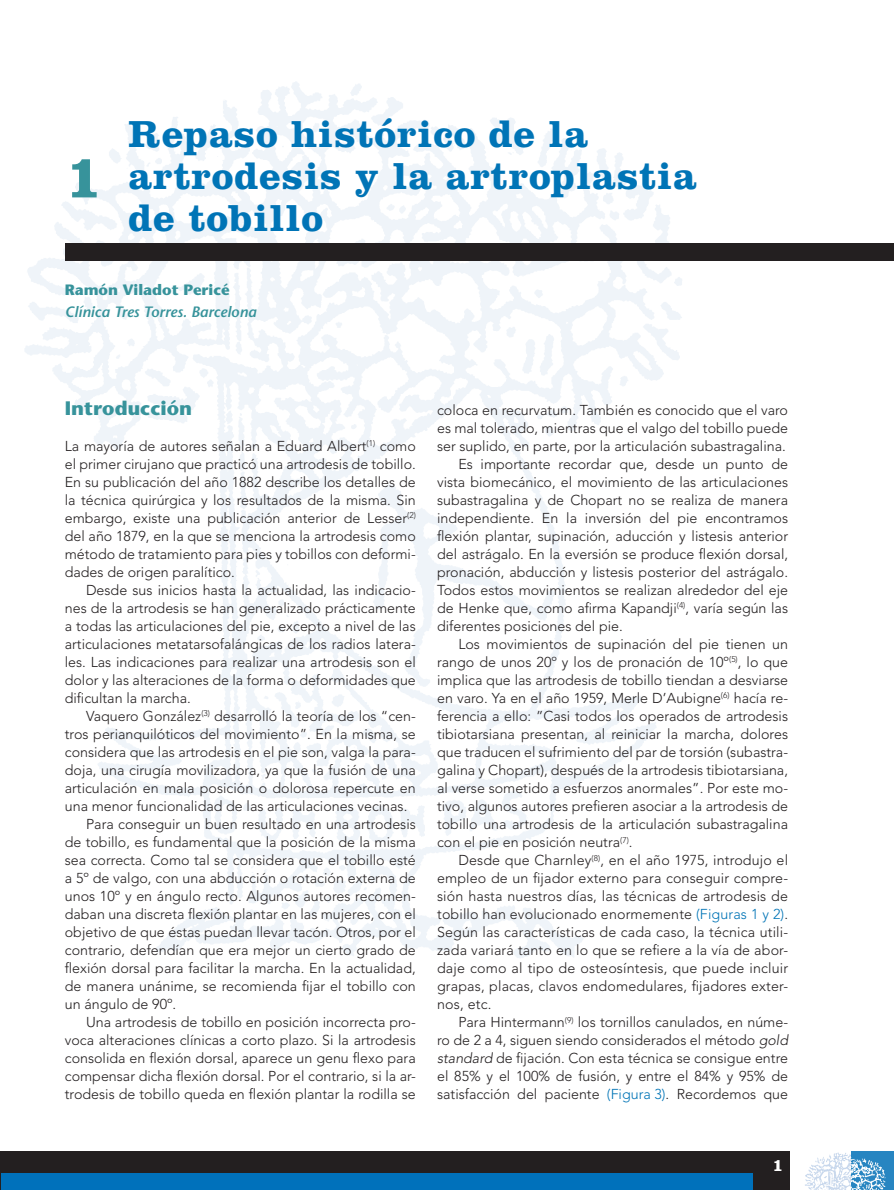
<style>
.page{position:relative;width:894px;height:1190px;background:#fff}
.page>*{position:absolute;margin:0;border:0;box-sizing:border-box;transform-origin:0 0}
.t1{font:700 63px "Clarendon LT Std";color:#37939b}
.t2{font:700 39px/42px "Clarendon LT Std";letter-spacing:.02em;color:#0074b6}
.t3{font:700 19.5px "Stone Sans Std";color:#37939b}
.t4{font:700 18px "Clarendon LT Std";color:#fff}
.t5{font:italic 600 15px/22.5px "Stone Sans Std";color:#37939b}
.t6{font:300 14.25px "Avenir LT Std";color:#231f20}
.s1{font-weight:700;font-style:normal}
.s2{color:#0074b6}
.s3{font-style:italic}
</style>
<div class="page">
<img style="left:25px;top:82px;width:717px;height:876px">
<div style="left:1px;top:1151px;width:892px;height:39px;background:#231f20"></div>
<hr style="left:0;top:1151px;width:1px;height:39px;background:#231f20">
<div style="left:1px;top:1173px;width:751px;height:17px;background:#0071bb"></div>
<div style="left:850px;top:1151px;width:43px;height:39px;background:#2785c1"></div>
<img style="left:850px;top:1153px;width:36px;height:37px">
<div style="left:789px;top:1151px;width:61px;height:39px;background:#fff"></div>
<img style="left:805px;top:1152px;width:45px;height:38px">
<div style="left:65px;top:243px;width:828px;height:17px;background:#231f20"></div>
<p class="t1" style="left:65px;top:138px;width:40px">1</p>
<p class="t2" style="left:129px;top:113px;width:570px">Repaso histórico de la artrodesis y la artroplastia de tobillo</p>
<p class="t5" style="left:65px;top:278px;width:193px"><span class="s1">Ramón Viladot Pericé<br></span>Clínica Tres Torres. Barcelona</p>
<p class="t3" style="left:65px;top:397px;width:129px">Introducción</p>
<p class="t6" style="left:65px;top:438px;width:352px">La mayoría de autores señalan a Eduard Albert<sup>(1)</sup> como</p>
<p class="t6" style="left:65px;top:456px;width:352px">el primer cirujano que practicó una artrodesis de tobillo.</p>
<p class="t6" style="left:65px;top:474px;width:352px">En su publicación del año 1882 describe los detalles de</p>
<p class="t6" style="left:65px;top:492px;width:352px">la técnica quirúrgica y los resultados de la misma. Sin</p>
<p class="t6" style="left:65px;top:510px;width:352px">embargo, existe una publicación anterior de Lesser<sup>(2)</sup></p>
<p class="t6" style="left:65px;top:528px;width:352px">del año 1879, en la que se menciona la artrodesis como</p>
<p class="t6" style="left:65px;top:546px;width:352px">método de tratamiento para pies y tobillos con deformi-</p>
<p class="t6" style="left:65px;top:564px;width:172px">dades de origen paralítico.</p>
<p class="t6" style="left:86px;top:582px;width:331px">Desde sus inicios hasta la actualidad, las indicacio-</p>
<p class="t6" style="left:65px;top:600px;width:352px">nes de la artrodesis se han generalizado prácticamente</p>
<p class="t6" style="left:65px;top:618px;width:352px">a todas las articulaciones del pie, excepto a nivel de las</p>
<p class="t6" style="left:65px;top:636px;width:352px">articulaciones metatarsofalángicas de los radios latera-</p>
<p class="t6" style="left:65px;top:654px;width:352px">les. Las indicaciones para realizar una artrodesis son el</p>
<p class="t6" style="left:65px;top:672px;width:352px">dolor y las alteraciones de la forma o deformidades que</p>
<p class="t6" style="left:65px;top:690px;width:127px">dificultan la marcha.</p>
<p class="t6" style="left:86px;top:708px;width:331px">Vaquero González<sup>(3)</sup> desarrolló la teoría de los “cen-</p>
<p class="t6" style="left:65px;top:726px;width:352px">tros perianquilóticos del movimiento”. En la misma, se</p>
<p class="t6" style="left:65px;top:744px;width:352px">considera que las artrodesis en el pie son, valga la para-</p>
<p class="t6" style="left:65px;top:762px;width:352px">doja, una cirugía movilizadora, ya que la fusión de una</p>
<p class="t6" style="left:65px;top:780px;width:352px">articulación en mala posición o dolorosa repercute en</p>
<p class="t6" style="left:65px;top:798px;width:344px">una menor funcionalidad de las articulaciones vecinas.</p>
<p class="t6" style="left:86px;top:816px;width:331px">Para conseguir un buen resultado en una artrodesis</p>
<p class="t6" style="left:65px;top:834px;width:352px">de tobillo, es fundamental que la posición de la misma</p>
<p class="t6" style="left:65px;top:852px;width:352px">sea correcta. Como tal se considera que el tobillo esté</p>
<p class="t6" style="left:65px;top:870px;width:352px">a 5º de valgo, con una abducción o rotación externa de</p>
<p class="t6" style="left:65px;top:888px;width:352px">unos 10º y en ángulo recto. Algunos autores recomen-</p>
<p class="t6" style="left:65px;top:906px;width:352px">daban una discreta flexión plantar en las mujeres, con el</p>
<p class="t6" style="left:65px;top:924px;width:352px">objetivo de que éstas puedan llevar tacón. Otros, por el</p>
<p class="t6" style="left:65px;top:942px;width:352px">contrario, defendían que era mejor un cierto grado de</p>
<p class="t6" style="left:65px;top:960px;width:352px">flexión dorsal para facilitar la marcha. En la actualidad,</p>
<p class="t6" style="left:65px;top:978px;width:352px">de manera unánime, se recomienda fijar el tobillo con</p>
<p class="t6" style="left:65px;top:996px;width:113px">un ángulo de 90º.</p>
<p class="t6" style="left:86px;top:1014px;width:331px">Una artrodesis de tobillo en posición incorrecta pro-</p>
<p class="t6" style="left:65px;top:1032px;width:352px">voca alteraciones clínicas a corto plazo. Si la artrodesis</p>
<p class="t6" style="left:65px;top:1050px;width:352px">consolida en flexión dorsal, aparece un genu flexo para</p>
<p class="t6" style="left:65px;top:1068px;width:352px">compensar dicha flexión dorsal. Por el contrario, si la ar-</p>
<p class="t6" style="left:65px;top:1086px;width:352px">trodesis de tobillo queda en flexión plantar la rodilla se</p>
<p class="t6" style="left:437px;top:402px;width:352px">coloca en recurvatum. También es conocido que el varo</p>
<p class="t6" style="left:437px;top:420px;width:352px">es mal tolerado, mientras que el valgo del tobillo puede</p>
<p class="t6" style="left:437px;top:438px;width:350px">ser suplido, en parte, por la articulación subastragalina.</p>
<p class="t6" style="left:458px;top:456px;width:331px">Es importante recordar que, desde un punto de</p>
<p class="t6" style="left:437px;top:474px;width:352px">vista biomecánico, el movimiento de las articulaciones</p>
<p class="t6" style="left:437px;top:492px;width:352px">subastragalina y de Chopart no se realiza de manera</p>
<p class="t6" style="left:437px;top:510px;width:352px">independiente. En la inversión del pie encontramos</p>
<p class="t6" style="left:437px;top:528px;width:352px">flexión plantar, supinación, aducción y listesis anterior</p>
<p class="t6" style="left:437px;top:546px;width:352px">del astrágalo. En la eversión se produce flexión dorsal,</p>
<p class="t6" style="left:437px;top:564px;width:352px">pronación, abducción y listesis posterior del astrágalo.</p>
<p class="t6" style="left:437px;top:582px;width:352px">Todos estos movimientos se realizan alrededor del eje</p>
<p class="t6" style="left:437px;top:600px;width:352px">de Henke que, como afirma Kapandji<sup>(4)</sup>, varía según las</p>
<p class="t6" style="left:437px;top:618px;width:187px">diferentes posiciones del pie.</p>
<p class="t6" style="left:458px;top:636px;width:331px">Los movimientos de supinación del pie tienen un</p>
<p class="t6" style="left:437px;top:654px;width:352px">rango de unos 20º y los de pronación de 10º<sup>(5)</sup>, lo que</p>
<p class="t6" style="left:437px;top:672px;width:352px">implica que las artrodesis de tobillo tiendan a desviarse</p>
<p class="t6" style="left:437px;top:690px;width:352px">en varo. Ya en el año 1959, Merle D’Aubigne<sup>(6)</sup> hacía re-</p>
<p class="t6" style="left:437px;top:708px;width:352px">ferencia a ello: ”Casi todos los operados de artrodesis</p>
<p class="t6" style="left:437px;top:726px;width:352px">tibiotarsiana presentan, al reiniciar la marcha, dolores</p>
<p class="t6" style="left:437px;top:744px;width:352px">que traducen el sufrimiento del par de torsión (subastra-</p>
<p class="t6" style="left:437px;top:762px;width:352px">galina y Chopart), después de la artrodesis tibiotarsiana,</p>
<p class="t6" style="left:437px;top:780px;width:352px">al verse sometido a esfuerzos anormales”. Por este mo-</p>
<p class="t6" style="left:437px;top:798px;width:352px">tivo, algunos autores prefieren asociar a la artrodesis de</p>
<p class="t6" style="left:437px;top:816px;width:352px">tobillo una artrodesis de la articulación subastragalina</p>
<p class="t6" style="left:437px;top:834px;width:197px">con el pie en posición neutra<sup>(7)</sup>.</p>
<p class="t6" style="left:458px;top:852px;width:331px">Desde que Charnley<sup>(8)</sup>, en el año 1975, introdujo el</p>
<p class="t6" style="left:437px;top:870px;width:352px">empleo de un fijador externo para conseguir compre-</p>
<p class="t6" style="left:437px;top:888px;width:352px">sión hasta nuestros días, las técnicas de artrodesis de</p>
<p class="t6" style="left:437px;top:906px;width:352px">tobillo han evolucionado enormemente <span class="s2">(Figuras 1 y 2)</span>.</p>
<p class="t6" style="left:437px;top:924px;width:352px">Según las características de cada caso, la técnica utili-</p>
<p class="t6" style="left:437px;top:942px;width:352px">zada variará tanto en lo que se refiere a la vía de abor-</p>
<p class="t6" style="left:437px;top:960px;width:352px">daje como al tipo de osteosíntesis, que puede incluir</p>
<p class="t6" style="left:437px;top:978px;width:352px">grapas, placas, clavos endomedulares, fijadores exter-</p>
<p class="t6" style="left:437px;top:996px;width:56px">nos, etc.</p>
<p class="t6" style="left:458px;top:1014px;width:331px">Para Hintermann<sup>(9)</sup> los tornillos canulados, en núme-</p>
<p class="t6" style="left:437px;top:1032px;width:352px">ro de 2 a 4, siguen siendo considerados el método <span class="s3">gold</span></p>
<p class="t6" style="left:437px;top:1050px;width:352px"><span class="s3">standard</span> de fijación. Con esta técnica se consigue entre</p>
<p class="t6" style="left:437px;top:1068px;width:352px">el 85% y el 100% de fusión, y entre el 84% y 95% de</p>
<p class="t6" style="left:437px;top:1086px;width:352px">satisfacción del paciente <span class="s2">(Figura 3)</span>. Recordemos que</p>
<p class="t4" style="left:772px;top:1153px;width:12px">1</p>
</div>
